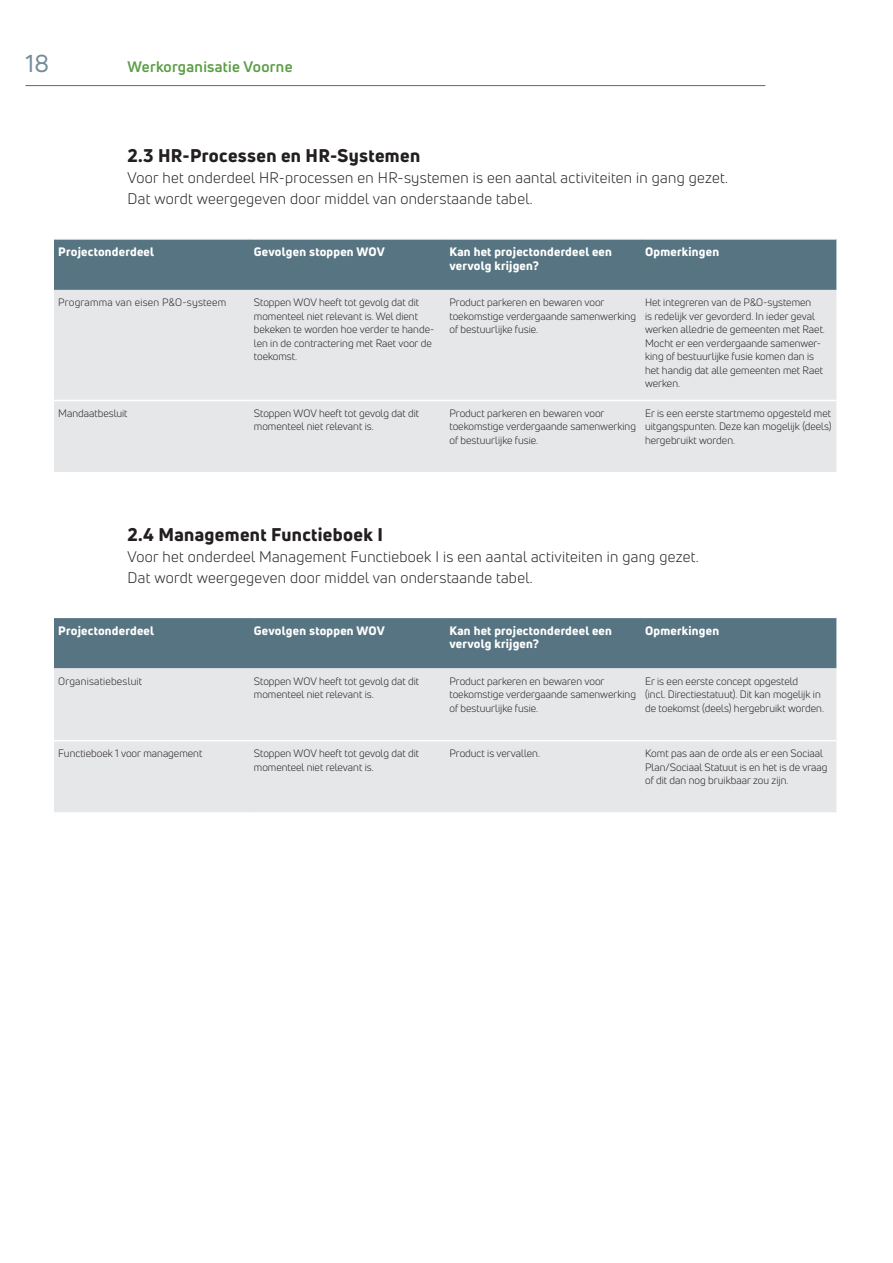
<style>
.page{position:relative;width:893px;height:1263px;background:#fff}
.page>*{position:absolute;margin:0;border:0;box-sizing:border-box;transform-origin:0 0}
.t1{font:24px "Uni Neue";color:#728d99}
.t2{font:800 18px "Uni Neue";letter-spacing:.02em;color:#231f20}
.t3{font:15px/21px "Uni Neue";letter-spacing:.02em;color:#231f20}
.t4{font:700 15px "Uni Neue";letter-spacing:.02em;color:#5a9d44}
.t5{font:800 12px/13.5px "Uni Neue";letter-spacing:.02em;color:#fff}
.t6{font:10.5px/13.5px "Uni Neue";color:#231f20}
.t7{font:10.5px "Uni Neue";letter-spacing:.02em;color:#231f20}
</style>
<div class="page">
<hr style="left:26px;top:85px;width:739px;height:1px;background:#577482">
<div style="left:54px;top:240px;width:782px;height:50px;background:#577482"></div>
<div style="left:54px;top:290px;width:782px;height:182px;background:#e6e7e9"></div>
<hr style="left:54px;top:400px;width:196px;height:1px;background:#fff">
<hr style="left:250px;top:400px;width:195px;height:1px;background:#fff">
<hr style="left:445px;top:400px;width:196px;height:1px;background:#fff">
<hr style="left:641px;top:400px;width:195px;height:1px;background:#fff">
<div style="left:54px;top:618px;width:782px;height:50px;background:#577482"></div>
<div style="left:54px;top:668px;width:782px;height:144px;background:#e6e7e9"></div>
<hr style="left:54px;top:740px;width:196px;height:1px;background:#fff">
<hr style="left:250px;top:740px;width:195px;height:1px;background:#fff">
<hr style="left:445px;top:740px;width:196px;height:1px;background:#fff">
<hr style="left:641px;top:740px;width:195px;height:1px;background:#fff">
<h1 class="t1" style="left:26px;top:49px;width:25px">18</h1>
<h3 class="t4" style="left:128px;top:57px;width:166px">Werkorganisatie Voorne</h3>
<p class="t2" style="left:128px;top:144px;width:294px">2.3 HR-Processen en HR-Systemen</p>
<p class="t3" style="left:128px;top:167px;width:602px">Voor het onderdeel HR-processen en HR-systemen is een aantal activiteiten in gang gezet.<br>Dat wordt weergegeven door middel van onderstaande tabel.</p>
<p class="t5" style="left:58px;top:245px;width:97px">Projectonderdeel</p>
<p class="t5" style="left:254px;top:245px;width:133px">Gevolgen stoppen WOV</p>
<p class="t5" style="left:449px;top:245px;width:164px">Kan het projectonderdeel een vervolg krijgen?</p>
<p class="t5" style="left:645px;top:245px;width:76px">Opmerkingen</p>
<p class="t7" style="left:58px;top:296px;width:169px">Programma van eisen P&amp;O-systeem</p>
<p class="t6" style="left:254px;top:296px;width:182px">Stoppen WOV heeft tot gevolg dat dit momenteel niet relevant is. Wel dient bekeken te worden hoe verder te hande&shy;len in de contractering met Raet voor de toekomst.</p>
<p class="t6" style="left:449px;top:296px;width:188px">Product parkeren en bewaren voor toekomstige verdergaande samenwerking of bestuurlijke fusie.</p>
<p class="t6" style="left:645px;top:296px;width:181px">Het integreren van de P&amp;O-systemen<br>is redelijk ver gevorderd. In ieder geval werken alledrie de gemeenten met Raet.<br>Mocht er een verdergaande samenwer&shy;king of bestuurlijke fusie komen dan is het handig dat alle gemeenten met Raet werken.</p>
<p class="t6" style="left:58px;top:406px;width:71px">Mandaatbesluit</p>
<p class="t6" style="left:254px;top:406px;width:167px">Stoppen WOV heeft tot gevolg dat dit momenteel niet relevant is.</p>
<p class="t6" style="left:449px;top:406px;width:188px">Product parkeren en bewaren voor toekomstige verdergaande samenwerking of bestuurlijke fusie.</p>
<p class="t6" style="left:645px;top:406px;width:188px;text-align:justify">Er is een eerste startmemo opgesteld met uitgangspunten. Deze kan mogelijk (deels) hergebruikt worden.</p>
<p class="t2" style="left:128px;top:522px;width:257px">2.4 Management Functieboek I</p>
<p class="t3" style="left:128px;top:546px;width:572px">Voor het onderdeel Management Functieboek I is een aantal activiteiten in gang gezet.<br>Dat wordt weergegeven door middel van onderstaande tabel.</p>
<p class="t5" style="left:58px;top:624px;width:97px">Projectonderdeel</p>
<p class="t5" style="left:254px;top:624px;width:133px">Gevolgen stoppen WOV</p>
<p class="t5" style="left:449px;top:624px;width:164px">Kan het projectonderdeel een vervolg krijgen?</p>
<p class="t5" style="left:645px;top:624px;width:76px">Opmerkingen</p>
<p class="t7" style="left:58px;top:675px;width:85px">Organisatiebesluit</p>
<p class="t6" style="left:254px;top:674px;width:167px">Stoppen WOV heeft tot gevolg dat dit momenteel niet relevant is.</p>
<p class="t6" style="left:449px;top:674px;width:188px">Product parkeren en bewaren voor toekomstige verdergaande samenwerking of bestuurlijke fusie.</p>
<p class="t6" style="left:645px;top:674px;width:180px">Er is een eerste concept opgesteld<br>(incl. Directiestatuut). Dit kan mogelijk in de toekomst (deels) hergebruikt worden.</p>
<p class="t6" style="left:58px;top:746px;width:145px">Functieboek 1 voor management</p>
<p class="t6" style="left:254px;top:746px;width:167px">Stoppen WOV heeft tot gevolg dat dit momenteel niet relevant is.</p>
<p class="t6" style="left:449px;top:746px;width:92px">Product is vervallen.</p>
<p class="t6" style="left:645px;top:746px;width:184px">Komt pas aan de orde als er een Sociaal<br>Plan/Sociaal Statuut is en het is de vraag of dit dan nog bruikbaar zou zijn.</p>
</div>
